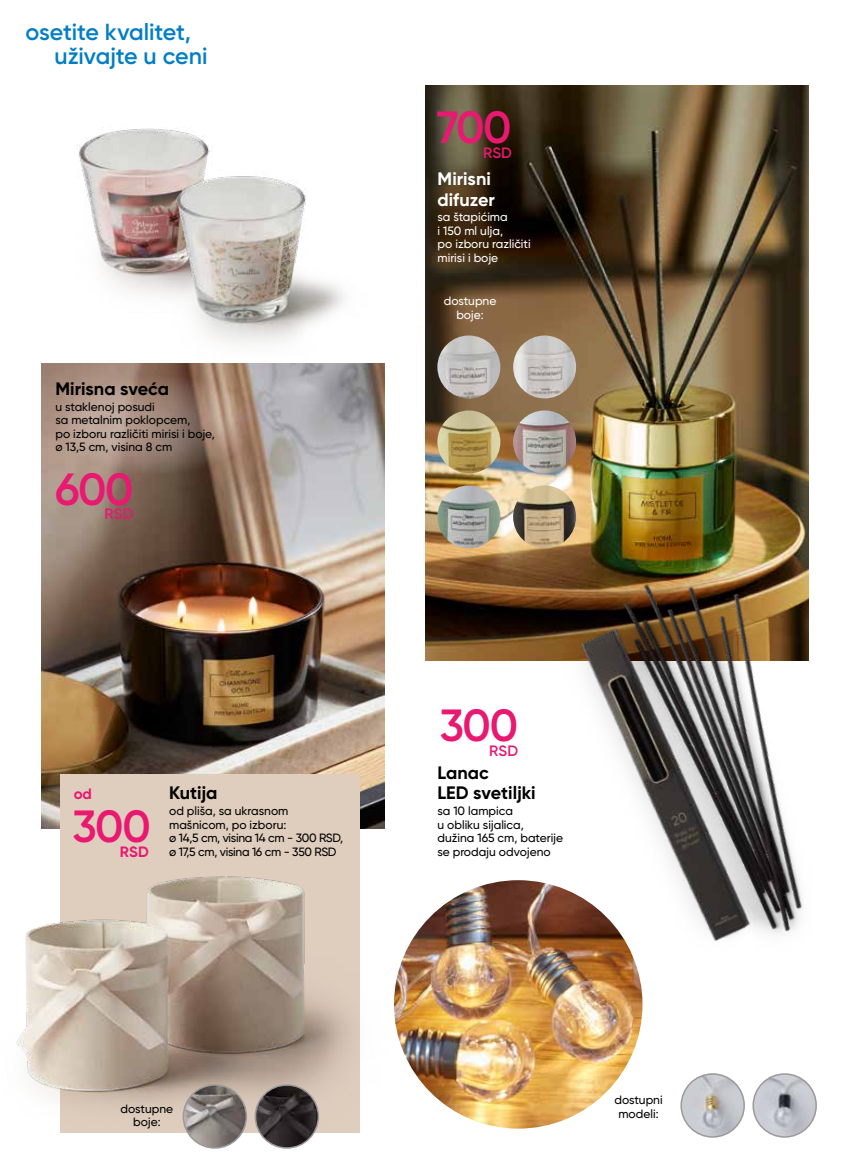
<style>
.page{position:relative;width:851px;height:1170px;background:#fff}
.page>*{position:absolute;margin:0;border:0;box-sizing:border-box;transform-origin:0 0}
.t1{font:600 45px "Gilroy";letter-spacing:-.03em;color:#e91871}
.t2{font:600 23.25px/24px "Gilroy";letter-spacing:-.005em;color:#007ec6}
.t3{font:700 18px/20.1px "Gilroy";color:#000}
.t4{font:700 18px/20.1px "Gilroy";color:#fff}
.t5{font:600 15px "Gilroy";letter-spacing:.005em;color:#e91871}
.t6{font:700 15px "Gilroy";color:#e91871}
.t7{font:500 12px/13.5px "Gilroy";color:#000}
.t8{font:500 12px/13.5px "Gilroy";letter-spacing:-.025em;color:#000}
.t9{font:500 12px/13.5px "Gilroy";color:#fff;text-align:center}
</style>
<div class="page">
<img style="left:76px;top:127px;width:50px;height:162px">
<img style="left:126px;top:128px;width:219px;height:215px">
<img style="left:41px;top:363px;width:343px;height:376px">
<img style="left:425px;top:85px;width:383px;height:378px">
<img style="left:394px;top:880px;width:248px;height:248px;border-radius:124px">
<img style="left:16px;top:739px;width:389px;height:410px">
<img style="left:422px;top:463px;width:387px;height:563px">
<img style="left:757px;top:231px;width:52px;height:353px">
<img style="left:437px;top:335px;width:63px;height:63px;border-radius:31px">
<img style="left:437px;top:410px;width:63px;height:63px;border-radius:31px">
<img style="left:437px;top:485px;width:63px;height:63px;border-radius:31px">
<img style="left:513px;top:335px;width:63px;height:63px;border-radius:31px">
<img style="left:513px;top:410px;width:63px;height:63px;border-radius:31px">
<img style="left:513px;top:485px;width:63px;height:63px;border-radius:31px">
<svg style="left:55px;top:375px;width:203px;height:99px;background:#a18778"></svg>
<img style="left:183px;top:1084px;width:63px;height:63px;border-radius:31px">
<div style="left:183px;top:1084px;width:64px;height:64px;border:2px solid #9a999b;border-radius:50%"></div>
<img style="left:255px;top:1084px;width:63px;height:63px;border-radius:31px">
<div style="left:254px;top:1084px;width:65px;height:64px;border:2px solid #9a999b;border-radius:50%"></div>
<img style="left:681px;top:1073px;width:63px;height:63px;border-radius:31px">
<div style="left:680px;top:1073px;width:64px;height:64px;border:2px solid #9a999b;border-radius:50%"></div>
<img style="left:753px;top:1073px;width:63px;height:63px;border-radius:31px">
<div style="left:752px;top:1073px;width:64px;height:64px;border:2px solid #9a999b;border-radius:50%"></div>
<h2 class="t2" style="left:55px;top:20px;width:154px;text-indent:-29px">osetite kvalitet, uživajte u ceni</h2>
<h3 class="t3" style="left:55px;top:378px;width:115px">Mirisna sveća</h3>
<p class="t7" style="left:55px;top:400px;width:161px">u staklenoj posudi<br>sa metalnim poklopcem,<br>po izboru različiti mirisi i boje, ø 13,5 cm, visina 8 cm</p>
<h1 class="t1" style="left:55px;top:461px;width:80px">600</h1>
<p class="t5" style="left:104px;top:505px;width:30px">RSD</p>
<p class="t6" style="left:74px;top:784px;width:20px">od</p>
<h1 class="t1" style="left:72px;top:797px;width:80px">300</h1>
<p class="t6" style="left:120px;top:842px;width:30px">RSD</p>
<h3 class="t3" style="left:169px;top:782px;width:50px">Kutija</h3>
<p class="t8" style="left:169px;top:803px;width:175px">od pliša, sa ukrasnom mašnicom, po izboru:<br>ø 14,5 cm, visina 14 cm - 300 RSD, ø 17,5 cm, visina 16 cm - 350 RSD</p>
<h1 class="t1" style="left:436px;top:99px;width:76px">700</h1>
<p class="t5" style="left:483px;top:143px;width:30px">RSD</p>
<h3 class="t4" style="left:437px;top:169px;width:59px">Mirisni difuzer</h3>
<p class="t9" style="left:437px;top:210px;width:95px;text-align:left">sa štapićima<br>i 150 ml ulja,<br>po izboru različiti mirisi i boje</p>
<p class="t9" style="left:443px;top:294px;width:54px">dostupne boje:</p>
<h1 class="t1" style="left:440px;top:697px;width:80px">300</h1>
<p class="t5" style="left:489px;top:741px;width:30px">RSD</p>
<h3 class="t3" style="left:437px;top:762px;width:100px">Lanac<br>LED svetiljki</h3>
<p class="t7" style="left:437px;top:803px;width:127px">sa 10 lampica<br>u obliku sijalica, dužina 165 cm, baterije se prodaju odvojeno</p>
<p class="t7" style="left:121px;top:1101px;width:54px;text-align:center">dostupne boje:</p>
<p class="t7" style="left:614px;top:1093px;width:50px;text-align:center">dostupni modeli:</p>
</div>
